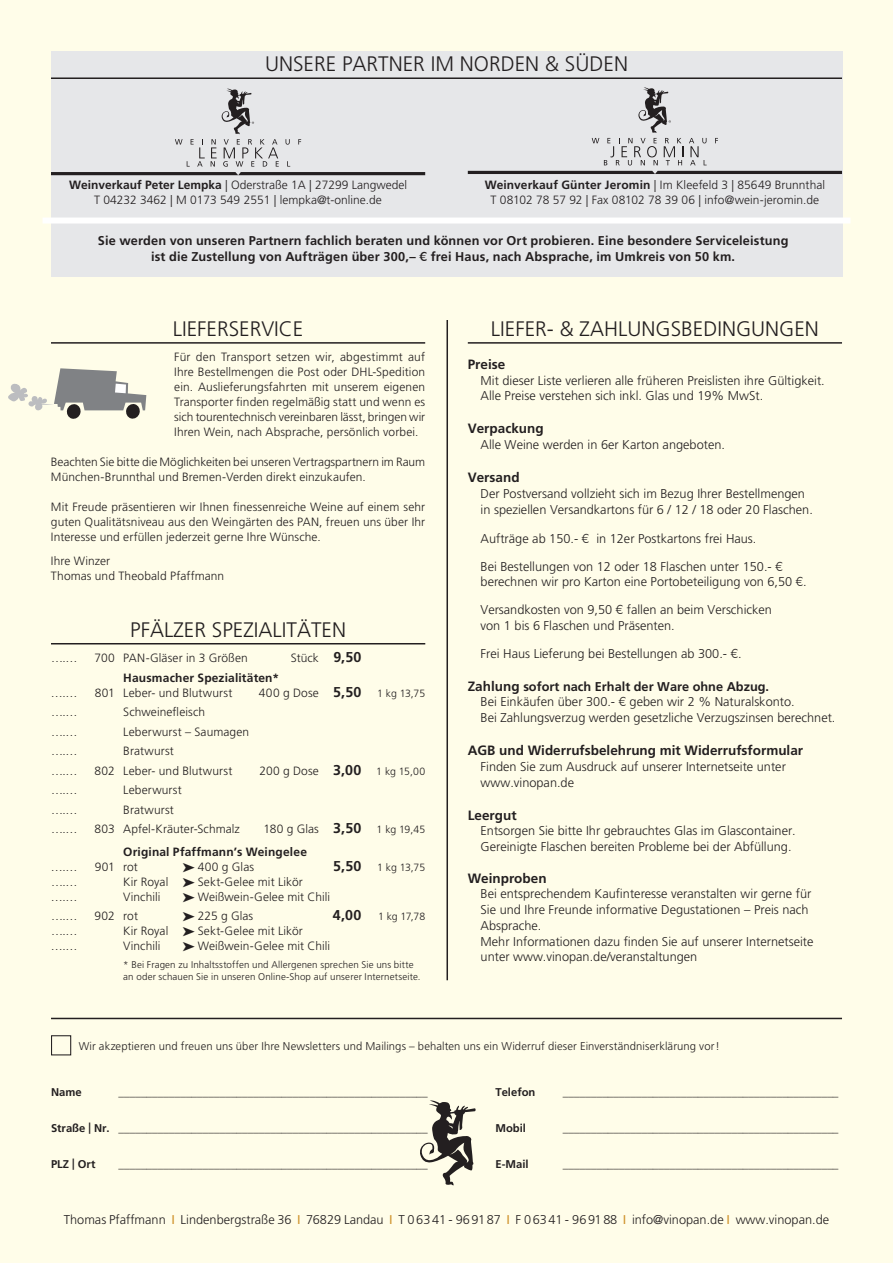
<style>
.page{position:relative;width:893px;height:1263px;background:#fffde9}
.page>*{position:absolute;margin:0;border:0;box-sizing:border-box;transform-origin:0 0}
.t1{font:300 21px "Frutiger";color:#231f20}
.t2{font:700 13.5px "Frutiger";color:#231f20}
.t3{font:300 12.75px/15.8px "Frutiger";color:#231f20}
.t4{font:700 12.75px/15.8px "Frutiger";letter-spacing:.01em;color:#231f20;text-align:center}
.t5{font:300 12px/15px "Frutiger";letter-spacing:.005em;color:#231f20;text-align:justify}
.t6{font:700 12px/22.5px "Frutiger";letter-spacing:.015em;color:#231f20}
.t7{font:700 11.25px "Frutiger";color:#231f20}
.t8{font:300 11.25px "Frutiger";letter-spacing:.01em;color:#231f20}
.t9{font:300 10.5px "Frutiger";letter-spacing:-.02em;color:#231f20}
.t10{font:300 9.75px/12px "Frutiger";letter-spacing:.015em;color:#231f20}
.s1{font-weight:700}
.s2{font-family:"Futura BT";font-weight:500}
.s3{font-weight:700;font-size:14.25px}
.s4{font-size:10.5px}
.s5{font-weight:300}
.s6{font-size:14.25px}
.s7{font-weight:300;font-size:10.5px}
.s8{font-family:"Futura BT"}
.s9{font-weight:700;font-size:13.5px}
.s10{font-weight:400;color:#cf922b}
</style>
<div class="page">
<div style="left:51px;top:51px;width:791px;height:225px;background:#e6e7e9"></div>
<svg style="left:420px;top:1100px;width:56px;height:85px"></svg>
<hr style="left:446px;top:320px;width:2px;height:660px;background:#231f20">
<hr style="left:51px;top:77px;width:791px;height:2px;background:#231f20">
<svg style="left:8px;top:368px;width:138px;height:51px"></svg>
<hr style="left:51px;top:342px;width:374px;height:2px;background:#231f20">
<hr style="left:51px;top:643px;width:374px;height:1px;background:#231f20">
<svg style="left:51px;top:89px;width:374px;height:86px"></svg>
<svg style="left:468px;top:171px;width:374px;height:3px"></svg>
<svg style="left:592px;top:87px;width:91px;height:78px"></svg>
<svg style="left:689px;top:138px;width:18px;height:27px"></svg>
<div style="left:43px;top:218px;width:807px;height:6px;background:#fff"></div>
<hr style="left:468px;top:342px;width:374px;height:2px;background:#231f20">
<hr style="left:51px;top:1018px;width:791px;height:1px;background:#231f20">
<div style="left:51px;top:1035px;width:20px;height:20px;border:1px solid #231f20"></div>
<h1 class="t1" style="left:265px;top:52px;width:350px">UNSERE PARTNER IM NORDEN &amp; SÜDEN</h1>
<p class="t5" style="left:69px;top:177px;width:340px;text-align:center"><span class="s1">Weinverkauf Peter Lempka</span> | Oderstraße 1A | 27299 Langwedel<br>T 04232 3462 | M 0173 549 2551 | lempka@t-online.de</p>
<p class="t4" style="left:98px;top:233px;width:692px">Sie werden von unseren Partnern fachlich beraten und können vor Ort probieren. Eine besondere Serviceleistung ist die Zustellung von Aufträgen über 300,– <span class="s2">€</span> frei Haus, nach Absprache, im Umkreis von 50 km.</p>
<p class="t5" style="left:485px;top:177px;width:342px;text-align:center"><span class="s1">Weinverkauf Günter Jeromin</span> | I m Kleefeld 3 | 85649 Brunnthal<br>T 08102 78 57 92 | Fax 08102 78 39 06 | info@wein-jeromin.de</p>
<h1 class="t1" style="left:173px;top:317px;width:132px">lieferservic e</h1>
<p class="t5" style="left:174px;top:350px;width:252px">Für den Transport setzen wir, abgestimmt auf I hre Bestellmengen die Post oder DHL-Spedition ein. Auslieferungsfahrten mit unserem eigenen Transporter finden regelmäßig statt und wenn es sich tourentechnisch vereinbaren lässt, bringen wir I hren Wein, nach Absprache, persönlich vorbei.</p>
<p class="t5" style="left:51px;top:455px;width:376px">Beachten Sie bitte die Möglichkeiten bei unseren Vertragspartnern im Raum<br>München-Brunnthal und Bremen-Verden direkt einzukaufen.</p>
<p class="t5" style="left:51px;top:500px;width:376px">Mit Freude präsentieren wir I hnen finessenreiche Weine auf einem sehr guten Qualitätsniveau aus den Weingärten des PAN, freuen uns über I hr I nteresse und erfüllen jederzeit gerne I hre Wünsche.</p>
<p class="t5" style="left:51px;top:554px;width:175px">I hre Winzer<br>Thomas und Theobald Pfaffmann</p>
<h1 class="t1" style="left:130px;top:617px;width:193px">PFÄLZER SPEZIALITÄTEN</h1>
<p class="t5" style="left:51px;top:651px;width:28px">….…</p>
<p class="t5" style="left:95px;top:651px;width:155px">700 PAN -Gläser in 3 Größen</p>
<p class="t5" style="left:291px;top:651px;width:72px">Stück <span class="s3">9,50</span></p>
<p class="t6" style="left:123px;top:666px;width:157px">Hausmacher Spezialitäten*</p>
<p class="t5" style="left:51px;top:685px;width:28px">….…</p>
<p class="t5" style="left:95px;top:685px;width:139px">801 Leber- und Blutwurst</p>
<p class="t5" style="left:259px;top:685px;width:168px">400 g Dose <span class="s3">5,50</span> <span class="s4">1 kg 13,75</span></p>
<p class="t5" style="left:51px;top:705px;width:28px">….…</p>
<p class="t5" style="left:123px;top:705px;width:83px">Schweinefleisch</p>
<p class="t5" style="left:51px;top:724px;width:28px">….…</p>
<p class="t5" style="left:123px;top:724px;width:127px">Leberwurst – Saumagen</p>
<p class="t5" style="left:51px;top:744px;width:28px">….…</p>
<p class="t5" style="left:123px;top:744px;width:52px">Bratwurst</p>
<p class="t5" style="left:51px;top:763px;width:28px">….…</p>
<p class="t5" style="left:95px;top:763px;width:139px">802 Leber- und Blutwurst</p>
<p class="t5" style="left:259px;top:763px;width:167px">200 g Dose <span class="s3">3,00</span> <span class="s4">1 kg 15,00</span></p>
<p class="t5" style="left:51px;top:783px;width:28px">….…</p>
<p class="t5" style="left:123px;top:783px;width:60px">Leberwurst</p>
<p class="t5" style="left:51px;top:802px;width:28px">….…</p>
<p class="t5" style="left:123px;top:802px;width:52px">Bratwurst</p>
<p class="t5" style="left:51px;top:822px;width:28px">….…</p>
<p class="t5" style="left:94px;top:822px;width:147px">803 Apfel-Kräuter-Schmalz</p>
<p class="t6" style="left:123px;top:818px;width:303px;text-indent:140px"><span class="s5">180 g G las</span> <span class="s6">3,50</span> <span class="s7">1 kg 19,45<br></span>Original Pfaffmann’s Weingelee</p>
<p class="t5" style="left:51px;top:859px;width:28px">….…</p>
<p class="t5" style="left:95px;top:859px;width:45px">901 rot</p>
<p class="t5" style="left:198px;top:859px;width:58px">400 g Glas</p>
<p class="t9" style="left:333px;top:861px;width:94px"><span class="s3">5,50</span> 1 kg 13,75</p>
<p class="t5" style="left:51px;top:874px;width:28px">….…</p>
<p class="t5" style="left:123px;top:874px;width:47px">Kir Royal</p>
<p class="t5" style="left:198px;top:874px;width:106px">Sekt-Gelee mit Likör</p>
<p class="t5" style="left:51px;top:889px;width:28px">….…</p>
<p class="t5" style="left:123px;top:889px;width:39px">Vinchili</p>
<p class="t5" style="left:198px;top:889px;width:134px">Weißwein-Gelee mit Chili</p>
<p class="t5" style="left:51px;top:909px;width:28px">….…</p>
<p class="t5" style="left:94px;top:909px;width:45px">902 rot</p>
<p class="t5" style="left:198px;top:909px;width:57px">225 g G las</p>
<p class="t9" style="left:333px;top:910px;width:94px"><span class="s3">4,00</span> 1 kg 17,78</p>
<p class="t5" style="left:51px;top:924px;width:28px">….…</p>
<p class="t5" style="left:123px;top:924px;width:47px">Kir Royal</p>
<p class="t5" style="left:198px;top:924px;width:106px">Sekt-Gelee mit Likör</p>
<p class="t5" style="left:51px;top:939px;width:28px">….…</p>
<p class="t5" style="left:123px;top:939px;width:39px">Vinchili</p>
<p class="t5" style="left:198px;top:939px;width:134px">Weißwein-Gelee mit Chili</p>
<p class="t10" style="left:123px;top:959px;width:299px">* Bei Fragen zu I nhaltsstoffen und Allergenen sprechen Sie uns bitte an oder schauen Sie in unseren Online-Shop auf unserer I nternetseite.</p>
<h1 class="t1" style="left:491px;top:317px;width:151px">LIE FER- &amp; ZAHLUNG</h1>
<h1 class="t1" style="left:671px;top:317px;width:60px">SBEDINGUNGEN</h1>
<p class="t2" style="left:468px;top:356px;width:39px">Preise</p>
<p class="t3" style="left:481px;top:372px;width:346px">Mit dieser Liste verlieren alle früheren Preislisten ihre Gültigkeit.<br>Alle Preise verstehen sich inkl. Glas und 19% MwSt.</p>
<p class="t2" style="left:468px;top:421px;width:77px">Verpackung</p>
<p class="t3" style="left:481px;top:437px;width:246px">Alle Weine werden in 6er Karton angeboten.</p>
<p class="t2" style="left:468px;top:469px;width:53px">Versand</p>
<p class="t3" style="left:481px;top:486px;width:334px">Der Postversand vollzieht sich im Bezug Ihrer Bestellmengen in speziellen Versandkartons für 6 / 12 / 18 oder 20 Flaschen.</p>
<p class="t3" style="left:481px;top:525px;width:304px;line-height:27.8px">Aufträge ab 150.- <span class="s8">€</span> in 12er Postkartons frei Haus.<br>Bei Bestellungen von 12 oder 18 Flaschen unter 150.- <span class="s8">€</span></p>
<p class="t3" style="left:481px;top:568px;width:328px;line-height:27.8px">berechnen wir pro Karton eine Portobeteiligung von 6,50 <span class="s8">€</span>.<br>Versandkosten von 9,50 <span class="s8">€</span> fallen an beim Verschicken</p>
<p class="t3" style="left:481px;top:612px;width:262px;line-height:27.8px">von 1 bis 6 Flaschen und Präsenten.<br>Frei Haus Lieferung bei Bestellungen ab 300.- <span class="s8">€</span>.</p>
<p class="t3" style="left:481px;top:678px;width:356px;text-indent:-13px"><span class="s9">Zahlung</span> <span class="s1">sofort nach Erhalt der Ware ohne Abzug.<br></span>Bei Einkäufen über 300.- <span class="s8">€</span> geben wir 2 % Naturalskonto.<br>Bei Zahlungsverzug werden gesetzliche Verzugszinsen berechnet.</p>
<p class="t2" style="left:468px;top:742px;width:337px">AGB und Widerrufsbelehrung mit Widerrufsformular</p>
<p class="t3" style="left:481px;top:759px;width:307px">Finden Sie zum Ausdruck auf unserer Internetseite unter www.vinopan.de</p>
<p class="t2" style="left:468px;top:807px;width:50px">Leergut</p>
<p class="t3" style="left:481px;top:823px;width:317px">Entsorgen Sie bitte Ihr gebrauchtes Glas im Glascontainer.<br>Gereinigte Flaschen bereiten Probleme bei der Abfüllung.</p>
<p class="t2" style="left:468px;top:870px;width:80px">Weinproben</p>
<p class="t3" style="left:481px;top:886px;width:334px">Bei entsprechendem Kaufinteresse veranstalten wir gerne für Sie und Ihre Freunde informative Degustationen – Preis nach Absprache.<br>Mehr Informationen dazu finden Sie auf unserer Internetseite unter www.vinopan.de/veranstaltungen</p>
<p class="t8" style="left:79px;top:1039px;width:643px">Wir akzeptieren und freuen uns über I hre Newsletters und Mailings – behalten uns ein Widerruf dieser Einverständniserklärung vor!</p>
<p class="t7" style="left:51px;top:1085px;width:32px">Name</p>
<p class="t7" style="left:118px;top:1085px;width:311px">_______________________________________________________</p>
<p class="t7" style="left:51px;top:1121px;width:378px">Straße | Nr. _______________________________________________________</p>
<p class="t7" style="left:51px;top:1157px;width:46px">PLZ | Ort</p>
<p class="t7" style="left:118px;top:1157px;width:311px">_______________________________________________________</p>
<p class="t7" style="left:495px;top:1085px;width:42px">Telefon</p>
<p class="t7" style="left:495px;top:1121px;width:32px">Mobil</p>
<p class="t7" style="left:495px;top:1157px;width:35px">E-Mail</p>
<p class="t7" style="left:563px;top:1085px;width:277px">_________________________________________________</p>
<p class="t7" style="left:563px;top:1121px;width:277px">_________________________________________________</p>
<p class="t7" style="left:563px;top:1157px;width:277px">_________________________________________________</p>
<p class="t3" style="left:64px;top:1211px;width:767px">Thomas Pfaffmann <span class="s10">I</span> Lindenbergstraße 36 <span class="s10">I</span> 76829 Landau <span class="s10">I</span> T 06341 - 969187 <span class="s10">I</span> F 06341 - 969188 <span class="s10">I</span> info@vinopan.de <span class="s10">I</span> www.vinopan.de</p>
</div>
